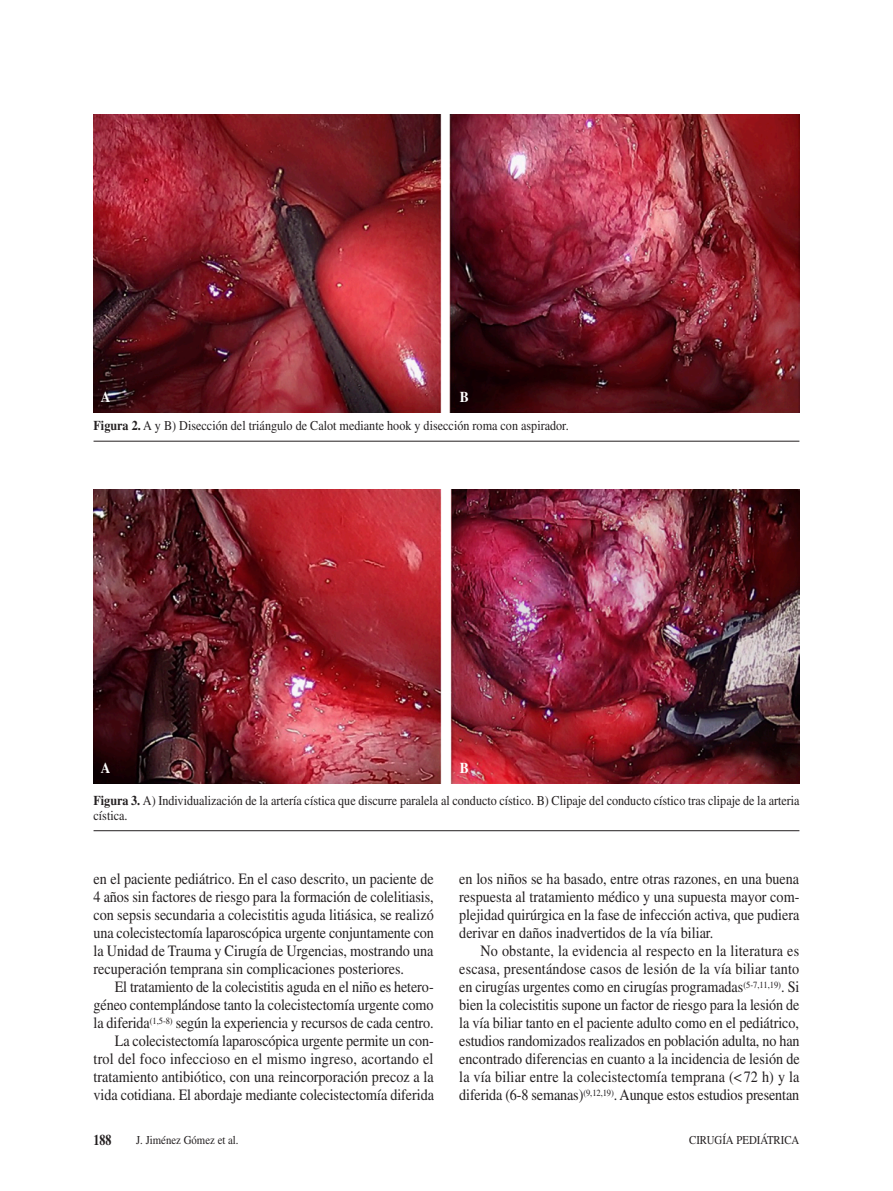
<style>
.page{position:relative;width:893px;height:1191px;background:#fff}
.page>*{position:absolute;margin:0;border:0;box-sizing:border-box;transform-origin:0 0}
.t1{font:15.75px/18px "Times LT Std";letter-spacing:-.005em;color:#231f20;text-align:justify;scale:.9 1}
.t2{font:700 15px "Times LT Std";color:#fff;scale:.9 1}
.t3{font:700 15px "Times LT Std";color:#231f20;scale:.8 1}
.t4{font:13.5px/15px "Times LT Std";color:#231f20;scale:.9 1}
.t5{font:12px "Times LT Std";color:#231f20;scale:.9 1}
.s1{font-weight:700}
</style>
<div class="page">
<img style="left:94px;top:115px;width:705px;height:297px">
<img style="left:94px;top:489px;width:705px;height:294px">
<hr style="left:94px;top:441px;width:705px;height:1px;background:#231f20">
<hr style="left:94px;top:830px;width:705px;height:1px;background:#231f20">
<p class="t2" style="left:101px;top:388px;width:12px">A</p>
<p class="t2" style="left:460px;top:388px;width:12px">B</p>
<p class="t4" style="left:94px;top:418px;width:529px"><span class="s1">Figura 2.</span> A y B) Disección del triángulo de Calot mediante hook y disección roma con aspirador.</p>
<p class="t2" style="left:101px;top:758px;width:12px">A</p>
<p class="t2" style="left:460px;top:758px;width:12px">B</p>
<p class="t4" style="left:94px;top:792px;width:786px"><span class="s1">Figura 3.</span> A) Individualización de la artería cística que discurre paralela al conducto cístico. B) Clipaje del conducto cístico tras clipaje de la arteria cística.</p>
<p class="t1" style="left:94px;top:869px;width:380px">en el paciente pediátrico. En el caso descrito, un paciente de 4 años sin factores de riesgo para la formación de colelitiasis, con sepsis secundaria a colecistitis aguda litiásica, se realizó una colecistectomía laparoscópica urgente conjuntamente con la Unidad de Trauma y Cirugía de Urgencias, mostrando una recuperación temprana sin complicaciones posteriores.</p>
<p class="t1" style="left:94px;top:977px;width:380px;text-align:right">El tratamiento de la colecistitis aguda en el niño es hetero&shy;géneo contemplándose tanto la colecistectomía urgente como la diferida<sup>(1,5-8)</sup> según la experiencia y recursos de cada centro.<br>La colecistectomía laparoscópica urgente permite un con&shy;trol del foco infeccioso en el mismo ingreso, acortando el tratamiento antibiótico, con una reincorporación precoz a la vida cotidiana. El abordaje mediante colecistectomía diferida</p>
<p class="t1" style="left:459px;top:869px;width:379px">en los niños se ha basado, entre otras razones, en una buena respuesta al tratamiento médico y una supuesta mayor com&shy;plejidad quirúrgica en la fase de infección activa, que pudiera derivar en daños inadvertidos de la vía biliar.</p>
<p class="t1" style="left:459px;top:941px;width:380px;text-indent:21px">No obstante, la evidencia al respecto en la literatura es escasa, presentándose casos de lesión de la vía biliar tanto en cirugías urgentes como en cirugías programadas<sup>(5-7,11,19)</sup>. Si bien la colecistitis supone un factor de riesgo para la lesión de la vía biliar tanto en el paciente adulto como en el pediátrico, estudios randomizados realizados en población adulta, no han encontrado diferencias en cuanto a la incidencia de lesión de la vía biliar entre la colecistectomía temprana (&lt;72 h) y la diferida (6-8 semanas)<sup>(9,12,19)</sup>. Aunque estos estudios presentan</p>
<p class="t3" style="left:94px;top:1130px;width:24px">188</p>
<p class="t5" style="left:136px;top:1133px;width:115px">J. Jiménez Gómez et al.</p>
<p class="t5" style="left:689px;top:1133px;width:124px">CIRUGÍA PEDIÁTRICA</p>
</div>
